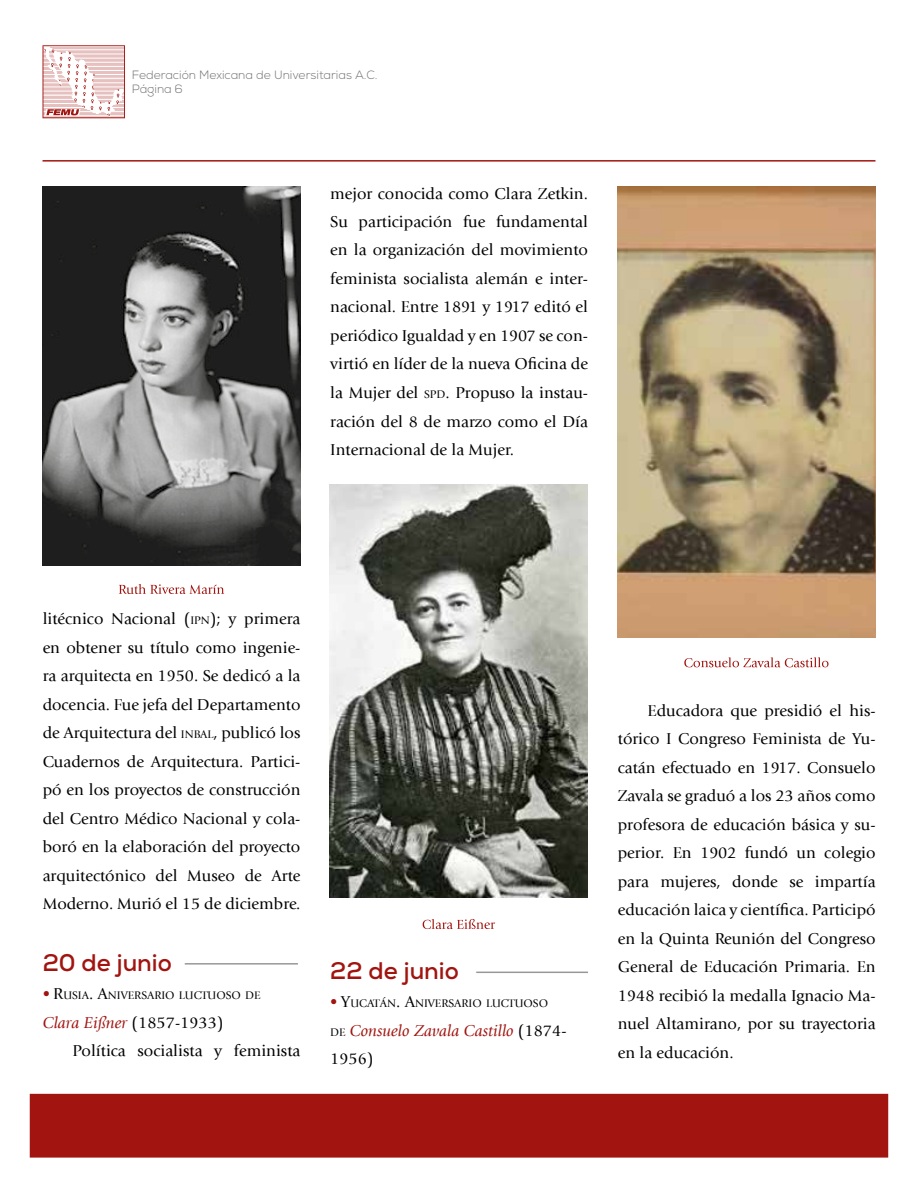
<style>
.page{position:relative;width:918px;height:1188px;background:#fff}
.page>*{position:absolute;margin:0;border:0;box-sizing:border-box;transform-origin:0 0}
.t1{font:700 24px "Nexa";color:#a1140f}
.t2{font:16.5px/28.5px "Giovanni LT";color:#000;text-align:justify}
.t3{font:italic 16.5px/28.5px "Giovanni LT";color:#a1140f}
.t4{font:300 12px/14.4px "Nexa";color:#707070}
.t5{font:11.55px "Giovanni LT";color:#000}
.s1{font-size:11.55px}
.s2{font-family:"Corbel";font-size:16.5px;color:#a1140f}
.s3{font-size:16.5px}
.s4{font-style:italic;color:#a1140f}
.s5{font-style:inherit}
.s6{font-style:normal;font-size:11.55px;color:#000}
.s7{font-style:normal;color:#000}
</style>
<div class="page">
<svg style="left:43px;top:45px;width:82px;height:73px"></svg>
<hr style="left:43px;top:160px;width:832px;height:2px;background:#a1140f">
<div style="left:30px;top:1094px;width:858px;height:64px;background:#a1140f"></div>
<hr style="left:476px;top:972px;width:112px;height:1px;background:#000">
<hr style="left:185px;top:963px;width:113px;height:2px;background:#000">
<img style="left:330px;top:485px;width:258px;height:413px">
<img style="left:618px;top:187px;width:258px;height:451px">
<img style="left:43px;top:187px;width:257px;height:379px">
<svg style="left:684px;top:657px;width:145px;height:10px"></svg>
<svg style="left:423px;top:919px;width:72px;height:10px"></svg>
<svg style="left:119px;top:584px;width:105px;height:10px"></svg>
<p class="t4" style="left:132px;top:68px;width:247px">Federación Mexicana de Universitarias A.C.<br>Página 6</p>
<p class="t2" style="left:330px;top:179px;width:259px">mejor conocida como Clara Zetkin.<br>Su participación fue fundamental en la organización del movimiento feminista socialista alemán e inter&shy;nacional. Entre 1891 y 1917 editó el periódico Igualdad y en 1907 se con&shy;virtió en líder de la nueva Oficina de la Mujer del <span class="s1">SPD</span>. Propuso la instau&shy;ración del 8 de marzo como el Día Internacional de la Mujer.</p>
<p class="t2" style="left:43px;top:605px;width:259px">litécnico Nacional (<span class="s1">IPN</span>); y primera en obtener su título como ingenie&shy;ra arquitecta en 1950. Se dedicó a la docencia. Fue jefa del Departamento de Arquitectura del <span class="s1">INBAL</span>, publicó los Cuadernos de Arquitectura. Partici&shy;pó en los proyectos de construcción del Centro Médico Nacional y cola&shy;boró en la elaboración del proyecto arquitectónico del Museo de Arte Moderno. Murió el 15 de diciembre.</p>
<h1 class="t1" style="left:43px;top:947px;width:131px">20 de junio</h1>
<p class="t5" style="left:43px;top:989px;width:220px"><span class="s2">•</span> <span class="s3">R</span>USIA<span class="s3">. A</span>NIVERSARIO LUCTUOSO DE</p>
<p class="t2" style="left:72px;top:1008px;width:230px;text-indent:-30px"><span class="s4">Clara Eißner</span> <span class="s5">(1857-1933)<br></span>Política socialista y feminista</p>
<h1 class="t1" style="left:330px;top:955px;width:130px">22 de junio</h1>
<p class="t5" style="left:330px;top:997px;width:219px"><span class="s2">•</span> <span class="s3">Y</span>UCATÁN<span class="s3">. A</span>NIVERSARIO LUCTUOSO</p>
<p class="t3" style="left:330px;top:1016px;width:238px"><span class="s6">DE</span> Consuelo Zavala Castillo <span class="s7">(1874-<br>1956)</span></p>
<p class="t2" style="left:618px;top:696px;width:259px;text-indent:30px">Educadora que presidió el his&shy;tórico I Congreso Feminista de Yu&shy;catán efectuado en 1917. Consuelo Zavala se graduó a los 23 años como profesora de educación básica y su&shy;perior. En 1902 fundó un colegio para mujeres, donde se impartía educación laica y científica. Participó en la Quinta Reunión del Congreso General de Educación Primaria. En 1948 recibió la medalla Ignacio Ma&shy;nuel Altamirano, por su trayectoria en la educación.</p>
</div>
